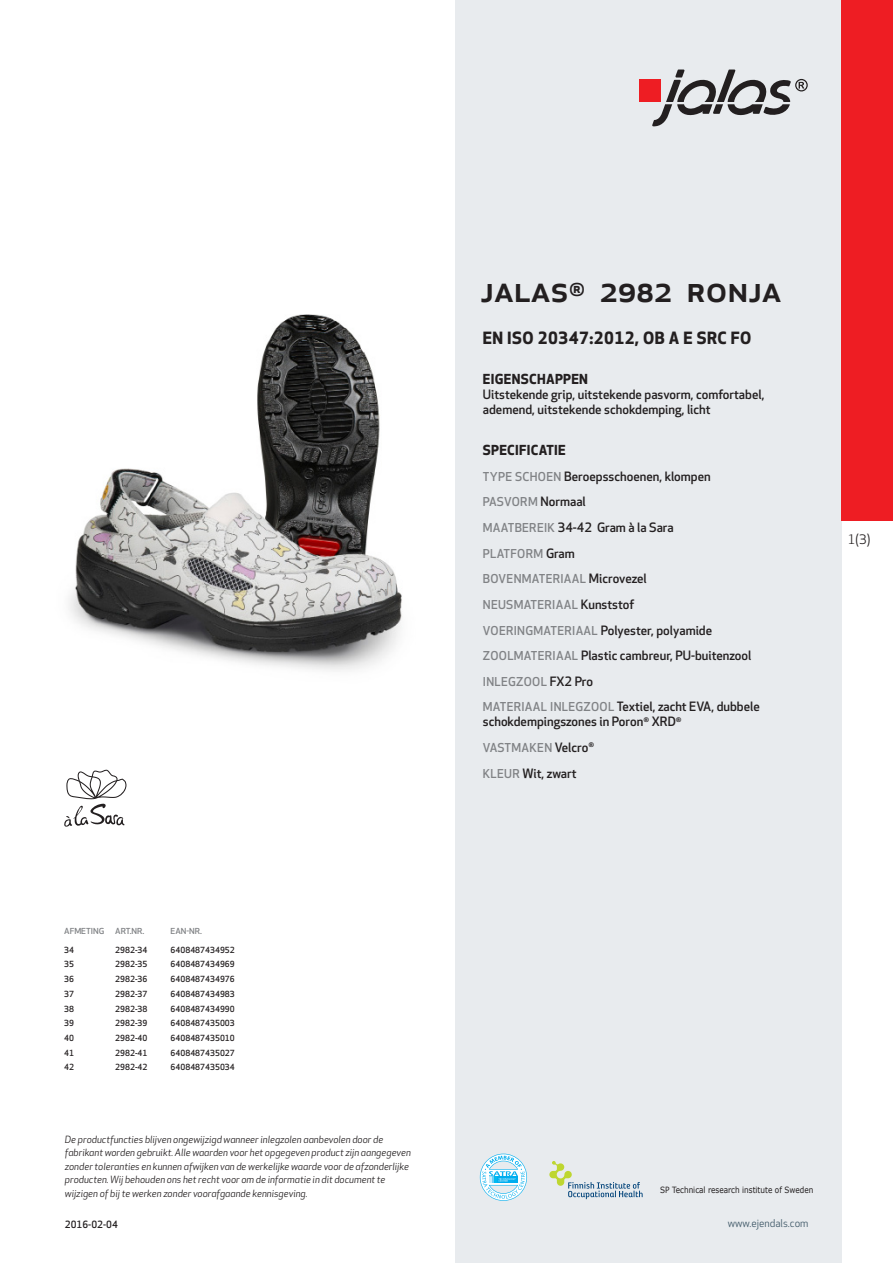
<style>
.page{position:relative;width:893px;height:1263px;background:#fff}
.page>*{position:absolute;margin:0;border:0;box-sizing:border-box;transform-origin:0 0}
.prodname{font:500 36px "Apex New";color:#231f20}
.Funktion_body{font:700 16.5px "Apex New";letter-spacing:.025em;color:#231f20}
.Funktion_body-2{font:700 13.5px "Apex New";letter-spacing:.025em;color:#231f20}
.t1{font:12.75px "Apex New";color:#231f20}
.Funktion_body-3{font:500 12.6px/15px "Apex New";color:#231f20}
.Funktion_body-4{font:500 12px "Apex New";letter-spacing:.025em;color:#808285}
.t2{font:10.5px "Apex New";color:#405968}
.t3{font:italic 9.75px/13.5px "Apex New";color:#231f20}
.Sidfot_datum{font:500 9.75px "Apex New";color:#231f20}
.t4{font:8.55px "Verdana";color:#231f20;scale:.85 1}
.ArticleTable_body{font:500 8.25px "Apex New";color:#231f20}
.ArticeTable_header{font:500 8.1px "Apex New";color:#808285;scale:1.06 1}
.s1{font-size:12px;color:#808285}
.s2{font-size:12.6px;color:#231f20}
</style>
<div class="page">
<div style="left:455px;top:0;width:387px;height:1263px;background:#e8ebee"></div>
<svg style="left:549px;top:1161px;width:94px;height:38px"></svg>
<svg style="left:480px;top:1154px;width:47px;height:47px"></svg>
<div style="left:639px;top:80px;width:22px;height:22px;background:#ee1d23"></div>
<svg style="left:652px;top:70px;width:156px;height:56px"></svg>
<div style="left:842px;top:0;width:51px;height:520px;background:#ee1d23"></div>
<img style="left:69px;top:314px;width:333px;height:357px">
<svg style="left:64px;top:770px;width:62px;height:57px"></svg>
<p class="ArticeTable_header" style="left:64px;top:925px;width:39px">AFMETING</p>
<p class="ArticeTable_header" style="left:115px;top:925px;width:29px">ART.NR.</p>
<p class="ArticeTable_header" style="left:171px;top:925px;width:31px">EAN-NR.</p>
<p class="ArticleTable_body" style="left:64px;top:944px;width:11px">34</p>
<p class="ArticleTable_body" style="left:115px;top:944px;width:34px">2982-34</p>
<p class="ArticleTable_body" style="left:171px;top:944px;width:66px">6408487434952</p>
<p class="ArticleTable_body" style="left:64px;top:959px;width:11px">35</p>
<p class="ArticleTable_body" style="left:115px;top:959px;width:34px">2982-35</p>
<p class="ArticleTable_body" style="left:171px;top:959px;width:66px">6408487434969</p>
<p class="ArticleTable_body" style="left:64px;top:973px;width:11px">36</p>
<p class="ArticleTable_body" style="left:115px;top:973px;width:34px">2982-36</p>
<p class="ArticleTable_body" style="left:171px;top:973px;width:66px">6408487434976</p>
<p class="ArticleTable_body" style="left:64px;top:988px;width:11px">37</p>
<p class="ArticleTable_body" style="left:115px;top:988px;width:34px">2982-37</p>
<p class="ArticleTable_body" style="left:171px;top:988px;width:66px">6408487434983</p>
<p class="ArticleTable_body" style="left:64px;top:1003px;width:11px">38</p>
<p class="ArticleTable_body" style="left:115px;top:1003px;width:34px">2982-38</p>
<p class="ArticleTable_body" style="left:171px;top:1003px;width:66px">6408487434990</p>
<p class="ArticleTable_body" style="left:64px;top:1018px;width:11px">39</p>
<p class="ArticleTable_body" style="left:115px;top:1018px;width:34px">2982-39</p>
<p class="ArticleTable_body" style="left:171px;top:1018px;width:66px">6408487435003</p>
<p class="ArticleTable_body" style="left:64px;top:1032px;width:11px">40</p>
<p class="ArticleTable_body" style="left:115px;top:1032px;width:34px">2982-40</p>
<p class="ArticleTable_body" style="left:171px;top:1032px;width:66px">6408487435010</p>
<p class="ArticleTable_body" style="left:64px;top:1047px;width:11px">41</p>
<p class="ArticleTable_body" style="left:115px;top:1047px;width:34px">2982-41</p>
<p class="ArticleTable_body" style="left:171px;top:1047px;width:66px">6408487435027</p>
<p class="ArticleTable_body" style="left:64px;top:1062px;width:11px">42</p>
<p class="ArticleTable_body" style="left:115px;top:1062px;width:34px">2982-42</p>
<p class="ArticleTable_body" style="left:171px;top:1062px;width:66px">6408487435034</p>
<p class="t3" style="left:65px;top:1132px;width:347px">De productfuncties blijven ongewijzigd wanneer inlegzolen aanbevolen door de fabrikant worden gebruikt. Alle waarden voor het opgegeven product zijn aangegeven zonder toleranties en kunnen afwijken van de werkelijke waarde voor de afzonderlijke producten. Wij behouden ons het recht voor om de informatie in dit document te wijzigen of bij te werken zonder voorafgaande kennisgeving.</p>
<p class="Sidfot_datum" style="left:65px;top:1218px;width:54px">2016-02-04</p>
<p class="prodname" style="left:480px;top:265px;width:303px">JALAS<sup>®</sup> 2982 RONJA</p>
<p class="Funktion_body" style="left:483px;top:326px;width:270px">EN ISO 20347:2012, OB A E SRC FO</p>
<p class="Funktion_body-2" style="left:483px;top:370px;width:107px">EIGENSCHAPPEN</p>
<p class="Funktion_body-3" style="left:483px;top:387px;width:283px">Uitstekende grip, uitstekende pasvorm, comfortabel, ademend, uitstekende schokdemping, licht</p>
<p class="Funktion_body-2" style="left:483px;top:440px;width:84px">SPECIFICATIE</p>
<p class="Funktion_body-3" style="left:483px;top:468px;width:229px"><span class="s1">TYPE SCHOEN</span> Beroepsschoenen, klompen</p>
<p class="Funktion_body-4" style="left:483px;top:494px;width:104px">PASVORM <span class="s2">Normaal</span></p>
<p class="Funktion_body-3" style="left:483px;top:520px;width:192px"><span class="s1">MAATBEREIK</span> 34-42 Gram à la Sara</p>
<p class="Funktion_body-4" style="left:483px;top:545px;width:93px">PLATFORM <span class="s2">Gram</span></p>
<p class="Funktion_body-4" style="left:483px;top:571px;width:165px">BOVENMATERIAAL <span class="s2">Microvezel</span></p>
<p class="Funktion_body-4" style="left:483px;top:596px;width:153px">NEUSMATERIAAL <span class="s2">Kunststof</span></p>
<p class="Funktion_body-3" style="left:483px;top:622px;width:231px"><span class="s1">VOERINGMATERIAAL</span> Polyester, polyamide</p>
<p class="Funktion_body-3" style="left:483px;top:648px;width:270px"><span class="s1">ZOOLMATERIAAL</span> Plastic cambreur, PU-buitenzool</p>
<p class="Funktion_body-4" style="left:483px;top:673px;width:112px">INLEGZOOL <span class="s2">FX2 Pro</span></p>
<p class="Funktion_body-3" style="left:483px;top:699px;width:278px"><span class="s1">MATERIAAL INLEGZOOL</span> Textiel, zacht EVA, dubbele schokdempingszones in Poron<sup>®</sup> XRD<sup>®</sup></p>
<p class="Funktion_body-4" style="left:483px;top:740px;width:113px">VASTMAKEN <span class="s2">Velcro</span><sup>®</sup></p>
<p class="Funktion_body-3" style="left:483px;top:765px;width:95px"><span class="s1">KLEUR</span> Wit, zwart</p>
<p class="t1" style="left:848px;top:531px;width:24px">1(3)</p>
<p class="t4" style="left:660px;top:1184px;width:182px">SP Technical research institute of Sweden</p>
<p class="t2" style="left:728px;top:1217px;width:82px">www.ejendals.com</p>
</div>
